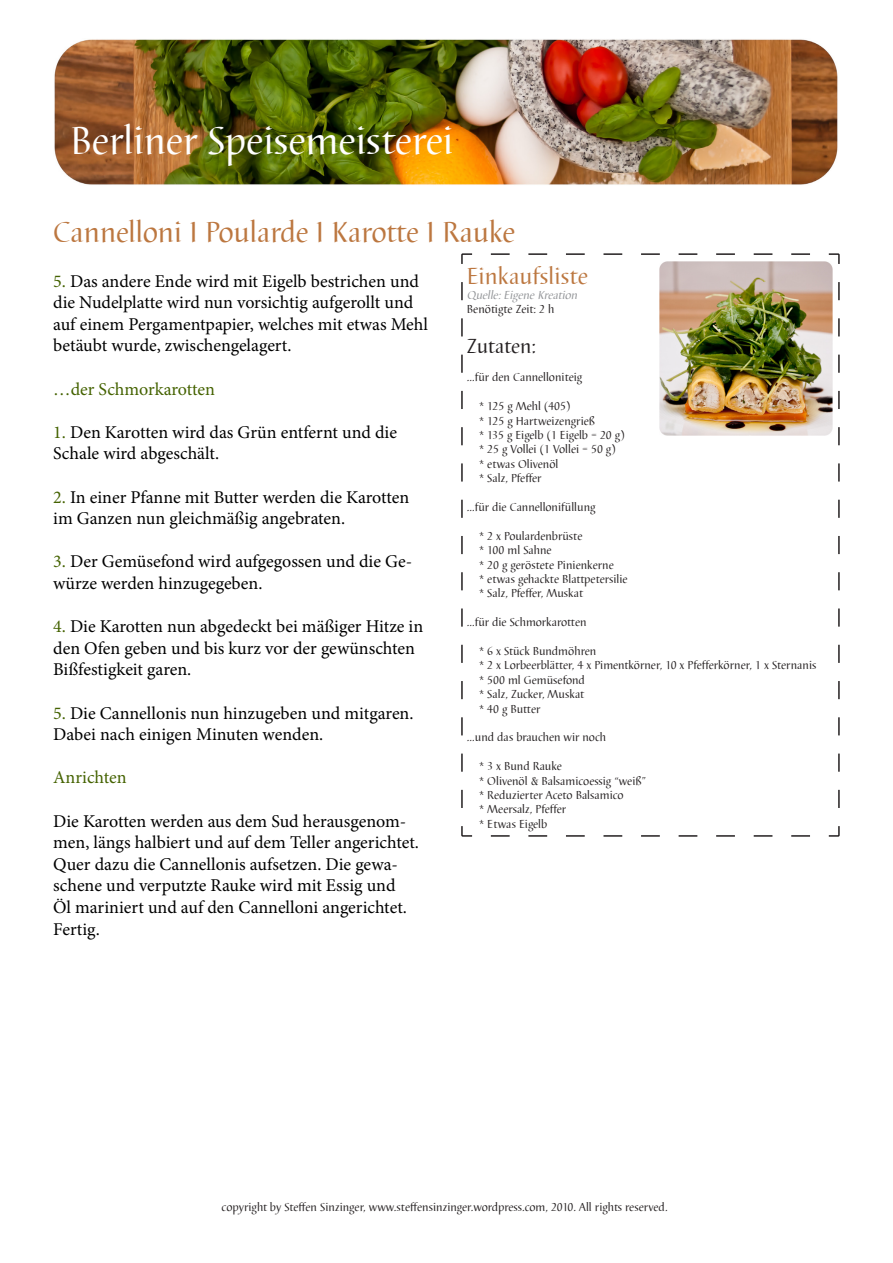
<style>
.page{position:relative;width:893px;height:1263px;background:#fff}
.page>*{position:absolute;margin:0;border:0;box-sizing:border-box;transform-origin:0 0}
.t1{font:40.5px "Bar";color:#fff}
.t2{font:30px "Bar";color:#bc7740}
.t3{font:24px "Bar";color:#bc7740}
.t4{font:21px "Bar";letter-spacing:-.005em;color:#231f20}
.t5{font:18px/21.6px "Minion Pro";color:#000}
.t6{font:18px "Minion Pro";letter-spacing:-.005em;color:#446200}
.t7{font:12px "Bar";color:#231f20}
.t8{font:italic 12px "Bar";color:#939598}
.s1{color:#446200}
</style>
<div class="page">
<img style="left:54px;top:39px;width:784px;height:146px">
<svg style="left:461px;top:253px;width:379px;height:584px"></svg>
<img style="left:659px;top:262px;width:174px;height:173px">
<p class="t1" style="left:70px;top:112px;width:384px">Berliner Speisemeisterei</p>
<p class="t2" style="left:53px;top:211px;width:464px">Cannelloni I Poularde I Karotte I Rauke</p>
<p class="t3" style="left:467px;top:259px;width:122px">Einkaufsliste</p>
<p class="t8" style="left:467px;top:286px;width:115px">Quelle:EigeneKreation</p>
<p class="t7" style="left:467px;top:300px;width:89px">Benötigte Zeit: 2 h</p>
<p class="t4" style="left:467px;top:331px;width:71px">Zutaten:</p>
<p class="t7" style="left:467px;top:369px;width:117px">…für den Cannelloniteig</p>
<p class="t7" style="left:479px;top:398px;width:93px">* 125 g Mehl (405)</p>
<p class="t7" style="left:479px;top:412px;width:118px">* 125 g Hartweizengrieß</p>
<p class="t7" style="left:479px;top:426px;width:147px">* 135 g Eigelb (1 Eigelb = 20 g)</p>
<p class="t7" style="left:479px;top:441px;width:138px">* 25 g Vollei (1 Vollei = 50 g)</p>
<p class="t7" style="left:479px;top:455px;width:81px">* etwas Olivenöl</p>
<p class="t7" style="left:479px;top:470px;width:64px">* Salz, Pfeffer</p>
<p class="t7" style="left:467px;top:498px;width:130px">…für die Cannellonifüllung</p>
<p class="t7" style="left:479px;top:527px;width:105px">* 2 x Poulardenbrüste</p>
<p class="t7" style="left:479px;top:542px;width:74px">* 100 ml Sahne</p>
<p class="t7" style="left:479px;top:556px;width:136px">* 20 g geröstete Pinienkerne</p>
<p class="t7" style="left:479px;top:570px;width:150px">* etwas gehackte Blattpetersilie</p>
<p class="t7" style="left:479px;top:585px;width:105px">* Salz, Pfeffer, Muskat</p>
<p class="t7" style="left:467px;top:614px;width:121px">…für die Schmorkarotten</p>
<p class="t7" style="left:479px;top:642px;width:119px">* 6 x Stück Bundmöhren</p>
<p class="t7" style="left:479px;top:657px;width:339px">* 2 x Lorbeerblätter, 4 x Pimentkörner, 10 x Pfefferkörner, 1 x Sternanis</p>
<p class="t7" style="left:479px;top:671px;width:107px">* 500 ml Gemüsefond</p>
<p class="t7" style="left:479px;top:686px;width:106px">* Salz, Zucker, Muskat</p>
<p class="t7" style="left:479px;top:700px;width:63px">* 40 g Butter</p>
<p class="t7" style="left:467px;top:729px;width:141px">…und das brauchen wir noch</p>
<p class="t7" style="left:479px;top:758px;width:84px">* 3 x Bund Rauke</p>
<p class="t7" style="left:479px;top:772px;width:169px">* Olivenöl &amp; Balsamicoessig “weiß”</p>
<p class="t7" style="left:479px;top:786px;width:146px">* Reduzierter Aceto Balsamico</p>
<p class="t7" style="left:479px;top:801px;width:89px">* Meersalz, Pfeffer</p>
<p class="t7" style="left:479px;top:815px;width:70px">* Etwas Eigelb</p>
<p class="t5" style="left:53px;top:270px;width:376px"><span class="s1">5.</span> Das andere Ende wird mit Eigelb bestrichen und die Nudelplatte wird nun vorsichtig aufgerollt und auf einem Pergamentpapier, welches mit etwas Mehl betäubt wurde, zwischengelagert.</p>
<p class="t6" style="left:53px;top:377px;width:163px">…der Schmorkarotten</p>
<p class="t5" style="left:53px;top:421px;width:345px"><span class="s1">1.</span> Den Karotten wird das Grün entfernt und die<br>Schale wird abgeschält.</p>
<p class="t5" style="left:53px;top:486px;width:358px"><span class="s1">2.</span> In einer Pfanne mit Butter werden die Karotten im Ganzen nun gleichmäßig angebraten.</p>
<p class="t5" style="left:53px;top:551px;width:361px"><span class="s1">3.</span> Der Gemüsefond wird aufgegossen und die Ge&shy;würze werden hinzugegeben.</p>
<p class="t5" style="left:53px;top:616px;width:372px"><span class="s1">4.</span> Die Karotten nun abgedeckt bei mäßiger Hitze in den Ofen geben und bis kurz vor der gewünschten<br>Bißfestigkeit garen.</p>
<p class="t5" style="left:53px;top:702px;width:362px"><span class="s1">5.</span> Die Cannellonis nun hinzugeben und mitgaren.<br>Dabei nach einigen Minuten wenden.</p>
<p class="t6" style="left:53px;top:766px;width:75px">Anrichten</p>
<p class="t5" style="left:53px;top:810px;width:367px">Die Karotten werden aus dem Sud herausgenom&shy;men, längs halbiert und auf dem Teller angerichtet.<br>Quer dazu die Cannellonis aufsetzen. Die gewa&shy;schene und verputzte Rauke wird mit Essig und<br>Öl mariniert und auf den Cannelloni angerichtet.<br>Fertig.</p>
<p class="t7" style="left:222px;top:1198px;width:447px">copyright by Steffen Sinzinger, www.steffensinzinger.wordpress.com, 2010. All rights reserved.</p>
</div>
